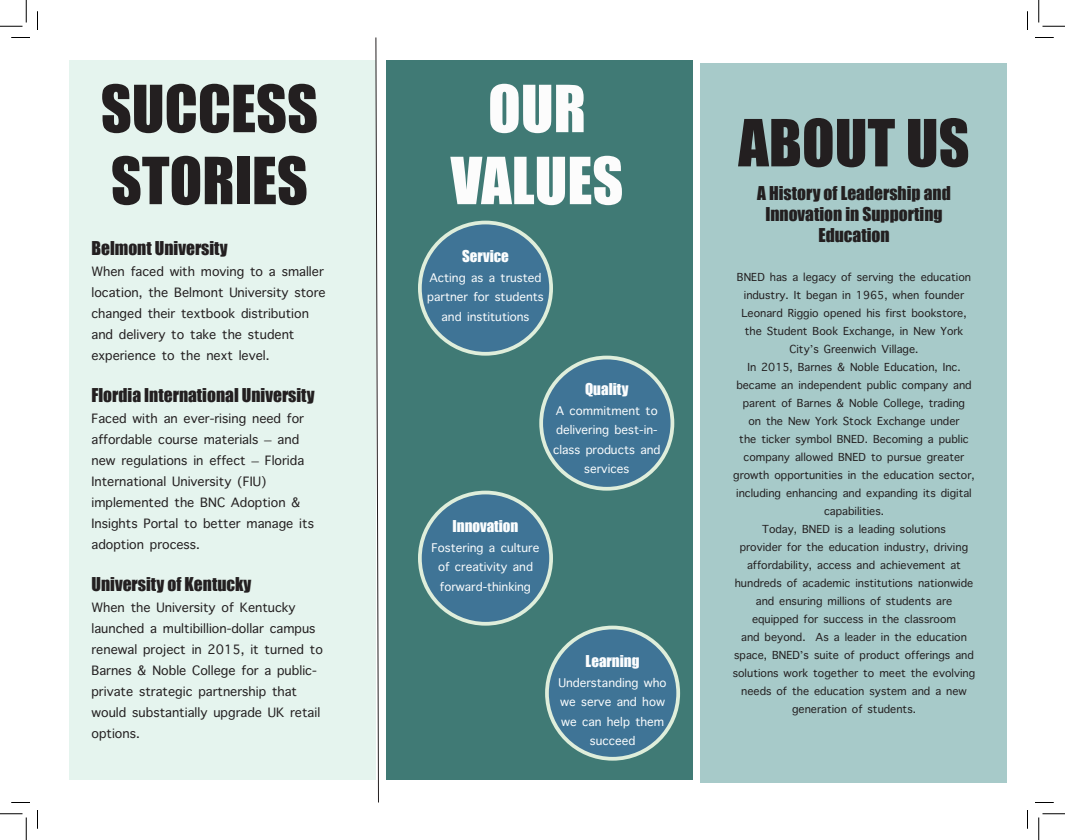
<style>
.page{position:relative;width:1065px;height:840px;background:#fff}
.page>*{position:absolute;margin:0;border:0;box-sizing:border-box;transform-origin:0 0}
.t1{font:60px/72px "Impact";color:#231f20}
.t2{font:60px/72px "Impact";color:#fcfcfc;text-align:center}
.t3{font:17.5px "Apple Symbols";color:#231f20}
.t4{font:17.5px/21px "Impact";color:#231f20;text-align:center}
.t5{font:16.25px "Apple Symbols";color:#fbfdfe}
.t6{font:15px "Apple Symbols";color:#231f20}
.t7{font:15px "Impact";color:#fbfdfe}
</style>
<div class="page">
<div style="left:69px;top:60px;width:307px;height:720px;background:#e5f4ee"></div>
<div style="left:701px;top:63px;width:306px;height:720px;background:#a7cac9"></div>
<div style="left:386px;top:60px;width:307px;height:720px;background:#407a75"></div>
<svg style="left:375px;top:37px;width:4px;height:766px"></svg>
<div style="left:420px;top:223px;width:131px;height:131px;background:#3f7496;border-radius:50%"></div>
<div style="left:418px;top:221px;width:135px;height:135px;border:4px solid #dfeedb;border-radius:50%"></div>
<div style="left:541px;top:358px;width:131px;height:131px;background:#3f7496;border-radius:50%"></div>
<div style="left:539px;top:356px;width:135px;height:135px;border:4px solid #dfeedb;border-radius:50%"></div>
<div style="left:420px;top:493px;width:131px;height:131px;background:#3f7496;border-radius:50%"></div>
<div style="left:418px;top:491px;width:135px;height:135px;border:4px solid #dfeedb;border-radius:50%"></div>
<div style="left:547px;top:628px;width:131px;height:131px;background:#3f7496;border-radius:50%"></div>
<div style="left:545px;top:626px;width:135px;height:135px;border:4px solid #dfeedb;border-radius:50%"></div>
<svg style="left:11px;top:37px;width:19px;height:1px"></svg>
<svg style="left:1035px;top:37px;width:19px;height:1px"></svg>
<svg style="left:11px;top:802px;width:19px;height:1px"></svg>
<svg style="left:1035px;top:802px;width:19px;height:1px"></svg>
<svg style="left:37px;top:11px;width:1px;height:19px"></svg>
<svg style="left:37px;top:810px;width:1px;height:19px"></svg>
<svg style="left:1027px;top:11px;width:1px;height:19px"></svg>
<svg style="left:1027px;top:810px;width:1px;height:19px"></svg>
<svg style="left:0;top:0;width:27px;height:27px"></svg>
<svg style="left:0;top:814px;width:27px;height:26px"></svg>
<svg style="left:1039px;top:0;width:26px;height:27px"></svg>
<svg style="left:1039px;top:814px;width:26px;height:26px"></svg>
<h1 class="t1" style="left:101px;top:71px;width:219px">SUCCESS<br>STORIES</h1>
<p class="t4" style="left:91px;top:238px;width:138px">Belmont University</p>
<p class="t3" style="left:118px;top:260px;width:9px">■</p>
<p class="t3" style="left:182px;top:260px;width:131px">▼ □❖ ■ ▼□ ▲ ●●</p>
<p class="t3" style="left:91px;top:281px;width:64px">●□ ▼□■ ▼</p>
<p class="t3" style="left:189px;top:281px;width:126px">● □■▼ ■❖ ▲▼ ▲▼□</p>
<p class="t3" style="left:181px;top:302px;width:49px">▼ ▼□□</p>
<p class="t3" style="left:251px;top:302px;width:59px">▲▼ ◆▼ □■</p>
<p class="t3" style="left:98px;top:323px;width:50px">■ ●❖</p>
<p class="t3" style="left:171px;top:323px;width:26px">▼□ ▼</p>
<p class="t3" style="left:222px;top:323px;width:74px">▼ ▲▼◆ ■▼</p>
<p class="t3" style="left:135px;top:344px;width:133px">■ ▼□ ▼ ■ ▼ ●❖●</p>
<p class="t4" style="left:91px;top:385px;width:225px">Flordia International University</p>
<p class="t3" style="left:145px;top:407px;width:54px">▼ ■ ❖</p>
<p class="t3" style="left:222px;top:407px;width:39px">▲■ ■</p>
<p class="t3" style="left:108px;top:428px;width:84px">□ ● □◆▲</p>
<p class="t3" style="left:222px;top:428px;width:38px">▼ ●▲</p>
<p class="t3" style="left:284px;top:428px;width:9px">■</p>
<p class="t3" style="left:91px;top:449px;width:9px">■</p>
<p class="t3" style="left:141px;top:449px;width:64px">◆● ▼ □■▲ ■</p>
<p class="t3" style="left:240px;top:449px;width:44px">▼ ●□</p>
<p class="t3" style="left:95px;top:470px;width:131px">■▼ ■ ▼□■ ● ■❖ ▲▼</p>
<p class="t3" style="left:113px;top:491px;width:69px">● ■▼ ▼</p>
<p class="t3" style="left:247px;top:491px;width:40px">□ ▼□■</p>
<p class="t3" style="left:95px;top:512px;width:136px">■▲ ▼▲ □ ▼ ● ▼□ ▼▼</p>
<p class="t3" style="left:265px;top:512px;width:51px">■ ▼▲</p>
<p class="t3" style="left:106px;top:533px;width:92px">□ ▼□■ □ ▲▲</p>
<p class="t4" style="left:91px;top:574px;width:161px">University of Kentucky</p>
<p class="t3" style="left:165px;top:596px;width:66px">■❖ ▲▼ □</p>
<p class="t3" style="left:255px;top:596px;width:22px">■▼◆</p>
<p class="t3" style="left:91px;top:617px;width:26px">● ◆■</p>
<p class="t3" style="left:174px;top:617px;width:80px">◆●▼ ●● □■ □●●</p>
<p class="t3" style="left:103px;top:638px;width:100px">■ ● □▼ ■</p>
<p class="t3" style="left:253px;top:638px;width:71px">▼ ▼◆ ■ ▼□</p>
<p class="t3" style="left:161px;top:659px;width:54px">□ ● □●●</p>
<p class="t3" style="left:246px;top:659px;width:58px">□ ◆ ●</p>
<p class="t3" style="left:107px;top:680px;width:63px">❖▼ ▲▼ ▼</p>
<p class="t3" style="left:218px;top:680px;width:33px">▼■ ▲</p>
<p class="t3" style="left:101px;top:701px;width:121px">□◆● ▲◆ ▲▼ ■▼ ●● ◆</p>
<p class="t3" style="left:91px;top:722px;width:46px">□ ▼□■▲</p>
<h1 class="t2" style="left:451px;top:71px;width:174px">OUR<br>VALUES</h1>
<p class="t7" style="left:462px;top:245px;width:48px">Service</p>
<p class="t5" style="left:444px;top:266px;width:85px">▼■ ▲ ▼ ◆▲▼</p>
<p class="t5" style="left:478px;top:286px;width:67px">□ ▲▼◆ ■▼▲</p>
<p class="t5" style="left:448px;top:305px;width:83px">■ ■▲▼ ▼◆▼ □■▲</p>
<p class="t7" style="left:453px;top:515px;width:67px">Innovation</p>
<p class="t5" style="left:438px;top:536px;width:40px">□▲▼ ■</p>
<p class="t5" style="left:507px;top:536px;width:23px">◆●▼◆</p>
<p class="t5" style="left:438px;top:556px;width:89px">□ ▼❖▼ ■</p>
<p class="t5" style="left:444px;top:575px;width:81px">□ ▼■■</p>
<p class="t7" style="left:585px;top:378px;width:45px">Quality</p>
<p class="t5" style="left:576px;top:399px;width:83px">□ ▼ ■▼ ▼□</p>
<p class="t5" style="left:570px;top:419px;width:34px">●❖ ■</p>
<p class="t5" style="left:628px;top:419px;width:26px">▲▼ ■</p>
<p class="t5" style="left:559px;top:438px;width:96px">●▲▲ □◆▼▲ ■</p>
<p class="t5" style="left:584px;top:458px;width:47px">▲❖▲</p>
<p class="t7" style="left:586px;top:650px;width:55px">Learning</p>
<p class="t5" style="left:566px;top:671px;width:67px">■ ▲▼■■</p>
<p class="t5" style="left:581px;top:691px;width:76px">▲ ❖ ■ □</p>
<p class="t5" style="left:595px;top:710px;width:47px">■ ● ▼</p>
<h1 class="t1" style="left:738px;top:105px;width:233px">ABOUT US</h1>
<p class="t4" style="left:757px;top:182px;width:195px">A History of Leadership and<br>Innovation in Supporting<br>Education</p>
<p class="t6" style="left:841px;top:267px;width:64px">□ ▲ ❖■ ▼</p>
<p class="t6" style="left:933px;top:267px;width:39px">◆ ▼□■</p>
<p class="t6" style="left:746px;top:285px;width:30px">■ ◆▲▼</p>
<p class="t6" style="left:796px;top:285px;width:56px">▼ ■ ■</p>
<p class="t6" style="left:913px;top:285px;width:36px">■ □◆■</p>
<p class="t6" style="left:812px;top:303px;width:38px">□ □ ■</p>
<p class="t6" style="left:875px;top:303px;width:80px">▲ ▲▼ □□ ▲▼□</p>
<p class="t6" style="left:745px;top:321px;width:89px">▼ ▼◆ ■▼ □□</p>
<p class="t6" style="left:847px;top:339px;width:8px">■</p>
<p class="t6" style="left:750px;top:357px;width:8px">■</p>
<p class="t6" style="left:897px;top:357px;width:56px">◆ ▼□■ ■</p>
<p class="t6" style="left:832px;top:375px;width:58px">■ ■▼ ◆●</p>
<p class="t6" style="left:908px;top:375px;width:59px">□ ■ ■</p>
<p class="t6" style="left:765px;top:393px;width:24px">■▼ □</p>
<p class="t6" style="left:857px;top:393px;width:46px">□ ● □●●</p>
<p class="t6" style="left:748px;top:411px;width:24px">□■ ▼</p>
<p class="t6" style="left:822px;top:411px;width:40px">□ ▼□</p>
<p class="t6" style="left:907px;top:411px;width:38px">■ ◆■</p>
<p class="t6" style="left:795px;top:429px;width:38px">▲ □●</p>
<p class="t6" style="left:749px;top:447px;width:64px">□ ■ ●●□</p>
<p class="t6" style="left:871px;top:447px;width:46px">▼□ ◆ ▲◆</p>
<p class="t6" style="left:744px;top:465px;width:124px">□ ▼ □ □▼◆■▼ ▲ ■ ▼</p>
<p class="t6" style="left:896px;top:465px;width:73px">◆ ▼□■ ▲ ▼□</p>
<p class="t6" style="left:739px;top:483px;width:118px">■●◆■ ■ ■■ ■</p>
<p class="t6" style="left:890px;top:483px;width:47px">■ ■ ▼▲</p>
<p class="t6" style="left:857px;top:501px;width:25px">●▼ ▲</p>
<p class="t6" style="left:882px;top:519px;width:65px">■ ▲□●◆▼ □■▲</p>
<p class="t6" style="left:841px;top:537px;width:76px">◆ ▼□■ ■ ◆▲▼</p>
<p class="t6" style="left:761px;top:555px;width:43px">□ ●▼</p>
<p class="t6" style="left:841px;top:555px;width:29px">▲▲ ■</p>
<p class="t6" style="left:907px;top:555px;width:56px">❖ ■▼ ▼</p>
<p class="t6" style="left:858px;top:573px;width:94px">■▲▼ ▼◆▼ □■▲ ■ ▼ □■</p>
<p class="t6" style="left:762px;top:591px;width:56px">■ ■▲◆ ■</p>
<p class="t6" style="left:840px;top:591px;width:93px">●● □■▲ □ ▲▼◆ ■▼▲</p>
<p class="t6" style="left:808px;top:609px;width:81px">□ ▲◆ ▲▲ ■ ▼</p>
<p class="t6" style="left:910px;top:609px;width:38px">● ▲▲□□</p>
<p class="t6" style="left:747px;top:627px;width:50px">■ □■</p>
<p class="t6" style="left:929px;top:627px;width:39px">◆ ▼□■</p>
<p class="t6" style="left:804px;top:645px;width:48px">▲ ▲◆▼ □</p>
<p class="t6" style="left:870px;top:645px;width:43px">□◆▼ □</p>
<p class="t6" style="left:932px;top:645px;width:37px">■ ▲ ■</p>
<p class="t6" style="left:733px;top:663px;width:111px">▲□●◆▼ □■▲ □ ▼□ ▼</p>
<p class="t6" style="left:939px;top:663px;width:31px">❖□●❖ ■</p>
<p class="t6" style="left:741px;top:681px;width:57px">■ ▲ □ ▼</p>
<p class="t6" style="left:827px;top:681px;width:66px">◆ ▼□■ ▲ ▲▼</p>
<p class="t6" style="left:805px;top:699px;width:110px">■ ▼ □■ □ ▲▼◆ ■▼▲</p>
</div>
